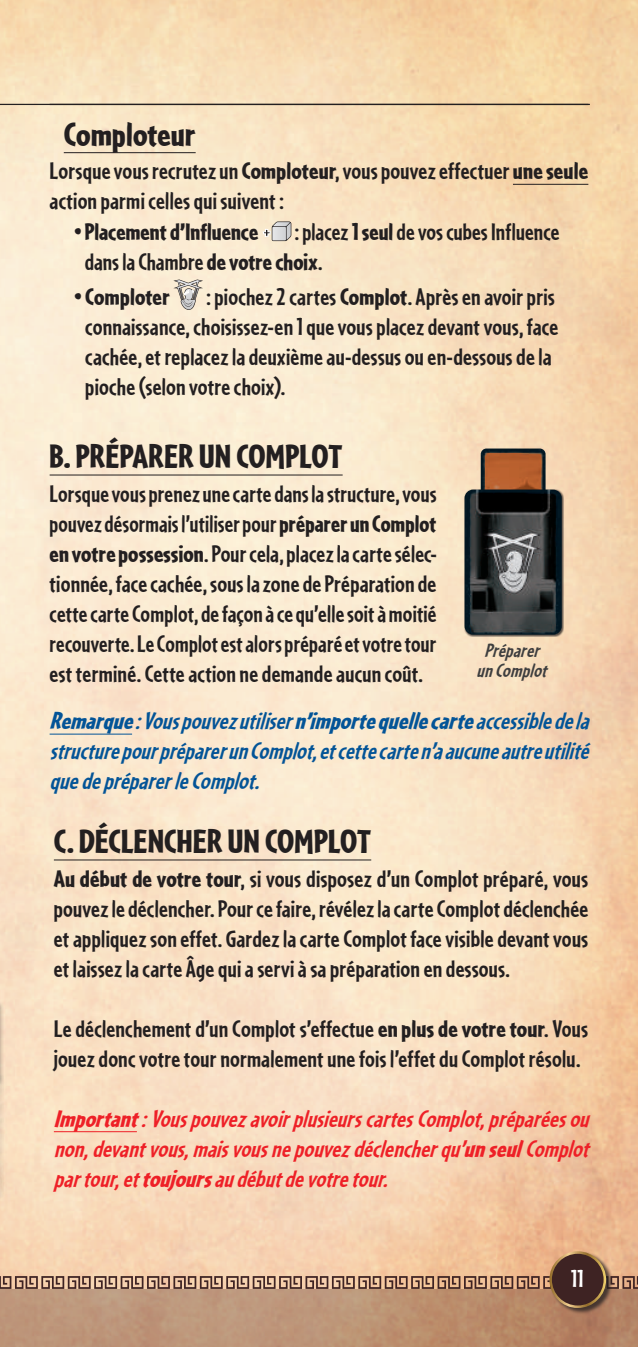
<style>
.page{position:relative;width:638px;height:1347px;background:#fff}
.page>*{position:absolute;margin:0;border:0;box-sizing:border-box;transform-origin:0 0}
.t1{font:900 35px "Cafeteria";color:#231f20}
.t2{font:700 25px/30px "Cafeteria";letter-spacing:.005em;color:#231f20}
.t3{font:italic 700 25px/30px "Cafeteria";color:#ee2027;text-align:justify}
.t4{font:italic 700 25px/30px "Cafeteria";color:#035497;text-align:justify}
.t5{font:900 25px "Cafeteria";letter-spacing:.005em;color:#231f20}
.t6{font:700 25px "Cafeteria";color:#fff}
.t7{font:italic 700 20px/20px "Cafeteria";color:#3e3e3f;text-align:center}
.s1{font-weight:900}
.s2{font-weight:700}
</style>
<div class="page">
<img style="left:0;top:0;width:638px;height:1276px">
<svg style="left:0;top:1276px;width:638px;height:12px;background:#a6826c"></svg>
<div style="left:0;top:1288px;width:638px;height:58px;background:linear-gradient(to right,#c19e83,#b58463)"></div>
<div style="left:550px;top:1251px;width:63px;height:63px;background:#231f20;opacity:.75"></div>
<div style="left:550px;top:1252px;width:55px;height:54px;background:#3e2323;border-radius:50%"></div>
<div style="left:549px;top:1251px;width:57px;height:56px;border:2px solid #fff;border-radius:50%"></div>
<img style="left:481px;top:448px;width:64px;height:41px">
<div style="left:464px;top:489px;width:100px;height:148px;background:#231f20;opacity:.75"></div>
<img style="left:464px;top:489px;width:98px;height:145px">
<hr style="left:0;top:104px;width:590px;height:1px;background:#231f20">
<img style="left:0;top:1059px;width:180px;height:156px">
<hr style="left:0;top:1001px;width:4px;height:87px;background:#231f20;opacity:.3">
<hr style="left:64px;top:152px;width:132px;height:1px;background:#231f20">
<hr style="left:513px;top:184px;width:75px;height:1px;background:#231f20">
<svg style="left:263px;top:221px;width:28px;height:20px"></svg>
<svg style="left:173px;top:279px;width:30px;height:31px"></svg>
<hr style="left:50px;top:474px;width:293px;height:1px;background:#231f20">
<hr style="left:50px;top:733px;width:82px;height:1px;background:#035497">
<hr style="left:54px;top:859px;width:317px;height:1px;background:#231f20">
<hr style="left:54px;top:1131px;width:83px;height:1px;background:#ee2027">
<h1 class="t1" style="left:64px;top:114px;width:133px">Comploteur</h1>
<p class="t2" style="left:50px;top:156px;width:540px">Lorsque vous recrutez un <span class="s1">Comploteur</span>, vous pouvez effectuer <span class="s1">une seule </span>action parmi celles qui suivent :</p>
<p class="t5" style="left:75px;top:217px;width:185px"><span class="s2">•</span> Placement d’Influence</p>
<p class="t2" style="left:85px;top:216px;width:476px;text-indent:210px">: placez <span class="s1">1 seul</span> de vos cubes Influence dans la Chambre <span class="s1">de votre choix</span>.</p>
<p class="t5" style="left:75px;top:282px;width:97px"><span class="s2">•</span> Comploter</p>
<p class="t2" style="left:85px;top:281px;width:474px;text-indent:121px">: piochez 2 cartes <span class="s1">Complot</span>. Après en avoir pris connaissance, choisissez-en 1 que vous placez devant vous, face cachée, et replacez la deuxième au-dessus ou en-dessous de la pioche (selon votre choix).</p>
<h1 class="t1" style="left:50px;top:436px;width:294px">B. PRÉPARER UN COMPLOT</h1>
<p class="t2" style="left:50px;top:478px;width:388px;text-align:justify">Lorsque vous prenez une carte dans la structure, vous pouvez désormais l’utiliser pour <span class="s1">préparer un Complot en votre possession</span>. Pour cela, placez la carte sélec&shy;tionnée, face cachée, sous la zone de Préparation de cette carte Complot, de façon à ce qu’elle soit à moitié recouverte. Le Complot est alors préparé et votre tour est terminé. Cette action ne demande aucun coût.</p>
<p class="t4" style="left:50px;top:705px;width:548px"><span class="s1">Remarque</span>:Vouspouvezutiliser<span class="s1">n’importequellecarte</span>accessibledela structurepourpréparerunComplot,etcettecarten’aaucuneautreutilité quedepréparerleComplot.</p>
<h1 class="t1" style="left:54px;top:821px;width:319px">C. DÉCLENCHER UN COMPLOT</h1>
<p class="t2" style="left:54px;top:863px;width:536px;text-align:justify"><span class="s1">Au début de votre tour</span>, si vous disposez d’un Complot préparé, vous pouvez le déclencher. Pour ce faire, révélez la carte Complot déclenchée et appliquez son effet. Gardez la carte Complot face visible devant vous et laissez la carte Âge qui a servi à sa préparation en dessous.</p>
<p class="t2" style="left:54px;top:1013px;width:536px">Le déclenchement d’un Complot s’effectue <span class="s1">en plus de votre tour</span>. Vous jouez donc votre tour normalement une fois l’effet du Complot résolu.</p>
<p class="t3" style="left:54px;top:1103px;width:543px"><span class="s1">Important</span>:VouspouvezavoirplusieurscartesComplot,préparéesou non,devantvous,maisvousnepouvezdéclencherqu’<span class="s1">unseul</span>Complot partour,et<span class="s1">toujours</span>audébutdevotretour.</p>
<p class="t7" style="left:476px;top:639px;width:77px">Préparer unComplot</p>
<p class="t6" style="left:571px;top:1264px;width:14px">11</p>
</div>
